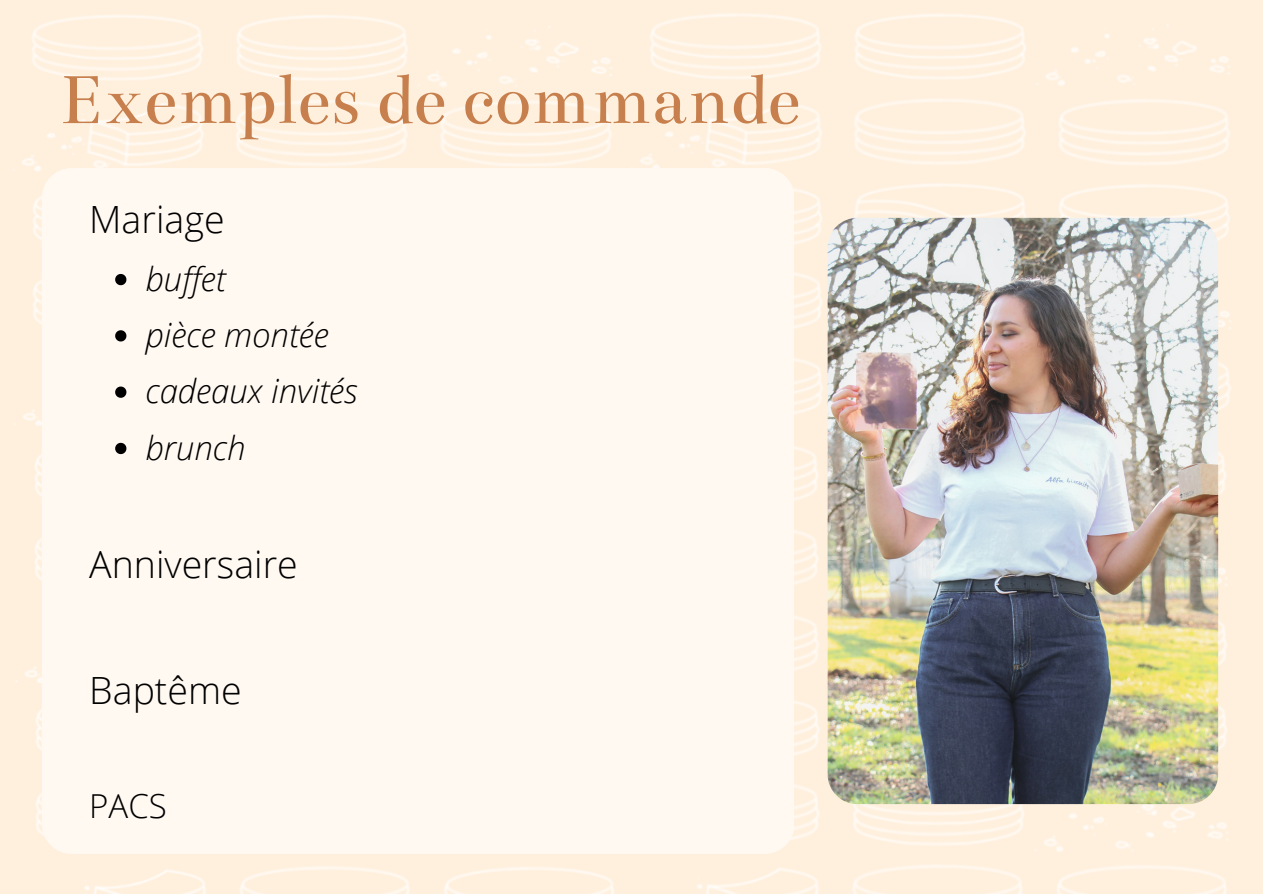
<style>
.page{position:relative;width:1263px;height:894px;background:#fff}
.page>*{position:absolute;margin:0;border:0;box-sizing:border-box;transform-origin:0 0}
.t1{font:76.5px "Bentham";color:#c7804d}
.t2{font:300 37.5px "Open Sans";color:#000}
.t3{font:italic 300 33px/56.2px "Open Sans";color:#000}
.t4{font:300 33px "Open Sans";color:#000}
</style>
<div class="page">
<img style="left:0;top:0;width:1263px;height:893px">
<img style="left:828px;top:218px;width:390px;height:585px;border-radius:30px">
<div style="left:42px;top:168px;width:752px;height:685px;background:#fff9f2;border-radius:30px"></div>
<svg style="left:115px;top:274px;width:11px;height:11px"></svg>
<svg style="left:115px;top:330px;width:11px;height:11px"></svg>
<svg style="left:115px;top:386px;width:11px;height:11px"></svg>
<svg style="left:115px;top:442px;width:11px;height:12px"></svg>
<h1 class="t1" style="left:60px;top:57px;width:742px">Exemples de commande</h1>
<p class="t2" style="left:89px;top:193px;width:137px">Mariage</p>
<p class="t3" style="left:145px;top:250px;width:214px">buffet<br>pièce montée cadeaux invités brunch</p>
<p class="t2" style="left:89px;top:537px;width:210px">Anniversaire</p>
<p class="t2" style="left:89px;top:663px;width:154px">Baptême</p>
<p class="t4" style="left:89px;top:782px;width:79px">PACS</p>
</div>
